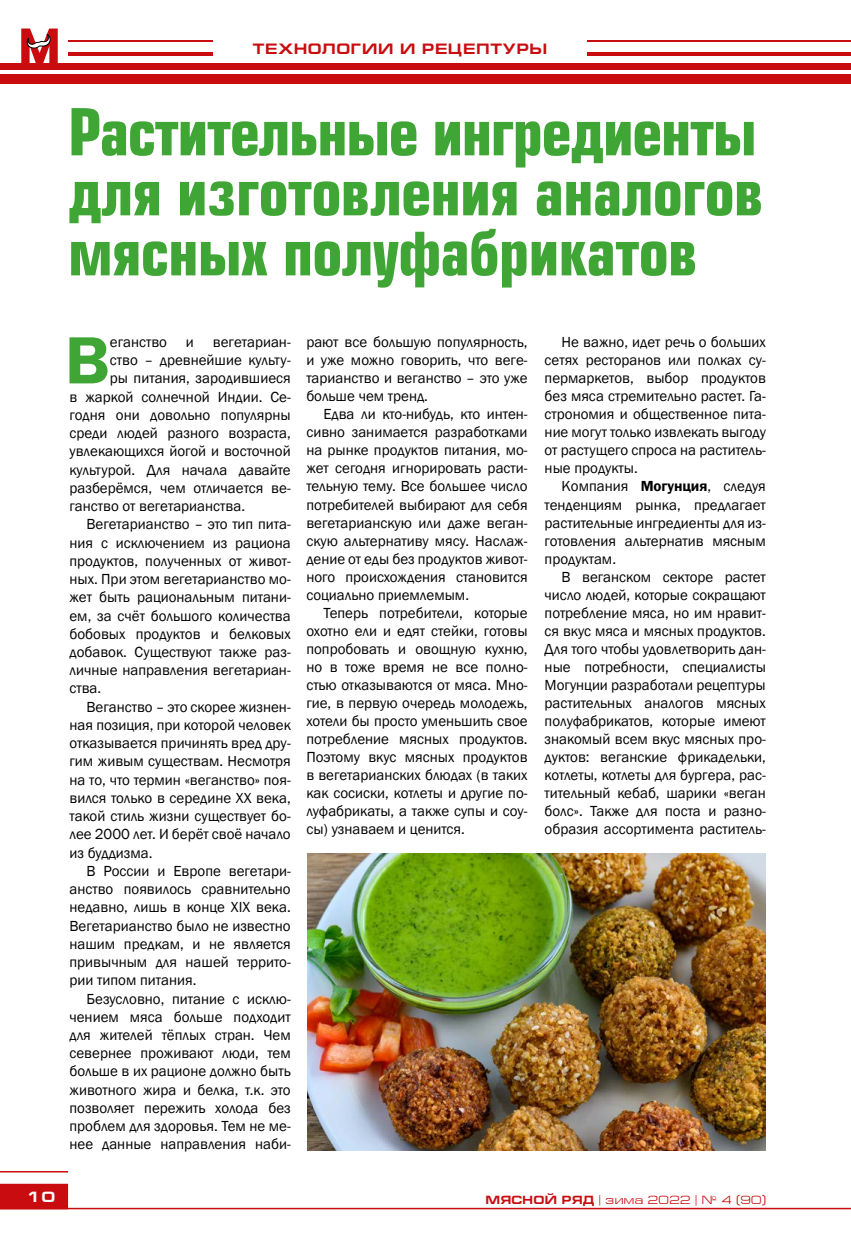
<style>
.page{position:relative;width:851px;height:1234px;background:#fff}
.page>*{position:absolute;margin:0;border:0;box-sizing:border-box;transform-origin:0 0}
.t1{font:600 69px "Franklin Gothic";color:#3fa535}
.t2{font:700 63px/60px "Europe Cond";letter-spacing:-.01em;color:#3fa535;text-align:justify}
.t3{font:15px/18px "Franklin Gothic";color:#000;text-align:justify}
.t4{font:700 15px "Europe Ext";letter-spacing:.05em;color:#c90c0f}
.t5{font:700 15px "Europe Ext";color:#fff}
.t6{font:12px "Europe Ext Normal";letter-spacing:.03em;color:#c90c0f}
.s1{font-weight:600}
.s2{font-family:"Europe Ext";font-weight:700}
.s3{font-family:"Europe Ext"}
</style>
<div class="page">
<div style="left:0;top:75px;width:850px;height:9px;background:#c90c0f"></div>
<div style="left:0;top:64px;width:850px;height:6px;background:#c90c0f"></div>
<hr style="left:68px;top:40px;width:145px;height:2px;background:#c90c0f">
<hr style="left:68px;top:52px;width:145px;height:3px;background:#c90c0f">
<hr style="left:587px;top:40px;width:263px;height:2px;background:#c90c0f">
<hr style="left:587px;top:52px;width:263px;height:3px;background:#c90c0f">
<svg style="left:21px;top:28px;width:37px;height:36px"></svg>
<hr style="left:0;top:1207px;width:850px;height:1px;background:#c90c0f">
<div style="left:0;top:1183px;width:68px;height:24px;background:#c90c0f"></div>
<hr style="left:0;top:1170px;width:68px;height:2px;background:#c90c0f">
<img style="left:307px;top:853px;width:458px;height:297px">
<p class="t4" style="left:252px;top:41px;width:296px">ТЕХНОЛОГИИ И РЕЦЕПТУРЫ</p>
<h2 class="t2" style="left:68px;top:100px;width:697px">Растительные ингредиенты для изготовления аналогов мясных полуфабрикатов</h2>
<h1 class="t1" style="left:65px;top:318px;width:46px">В</h1>
<p class="t3" style="left:110px;top:333px;width:59px">еганство</p>
<p class="t3" style="left:186px;top:333px;width:9px">и</p>
<p class="t3" style="left:213px;top:333px;width:79px">вегетариан-</p>
<p class="t3" style="left:110px;top:351px;width:182px">ство – древнейшие культу-</p>
<p class="t3" style="left:110px;top:369px;width:182px">ры питания, зародившиеся</p>
<p class="t3" style="left:69px;top:388px;width:223px">в жаркой солнечной Индии. Се-</p>
<p class="t3" style="left:69px;top:406px;width:223px">годня они довольно популярны</p>
<p class="t3" style="left:69px;top:424px;width:223px">среди людей разного возраста,</p>
<p class="t3" style="left:69px;top:442px;width:223px">увлекающихся йогой и восточной</p>
<p class="t3" style="left:69px;top:461px;width:223px">культурой. Для начала давайте</p>
<p class="t3" style="left:69px;top:479px;width:223px">разберёмся, чем отличается ве-</p>
<p class="t3" style="left:69px;top:497px;width:177px">ганство от вегетарианства.</p>
<p class="t3" style="left:86px;top:515px;width:206px">Вегетарианство – это тип пита-</p>
<p class="t3" style="left:69px;top:533px;width:223px">ния с исключением из рациона</p>
<p class="t3" style="left:69px;top:552px;width:223px">продуктов, полученных от живот-</p>
<p class="t3" style="left:69px;top:570px;width:223px">ных. При этом вегетарианство мо-</p>
<p class="t3" style="left:69px;top:588px;width:223px">жет быть рациональным питани-</p>
<p class="t3" style="left:69px;top:606px;width:223px">ем, за счёт большого количества</p>
<p class="t3" style="left:69px;top:625px;width:223px">бобовых продуктов и белковых</p>
<p class="t3" style="left:69px;top:643px;width:223px">добавок. Существуют также раз-</p>
<p class="t3" style="left:69px;top:661px;width:223px">личные направления вегетариан-</p>
<p class="t3" style="left:69px;top:679px;width:33px">ства.</p>
<p class="t3" style="left:86px;top:697px;width:206px">Веганство – это скорее жизнен-</p>
<p class="t3" style="left:69px;top:716px;width:223px">ная позиция, при которой человек</p>
<p class="t3" style="left:69px;top:734px;width:223px">отказывается причинять вред дру-</p>
<p class="t3" style="left:69px;top:752px;width:223px">гим живым существам. Несмотря</p>
<p class="t3" style="left:69px;top:770px;width:223px">на то, что термин «веганство» поя-</p>
<p class="t3" style="left:69px;top:789px;width:223px">вился только в середине ХХ века,</p>
<p class="t3" style="left:69px;top:807px;width:223px">такой стиль жизни существует бо-</p>
<p class="t3" style="left:69px;top:825px;width:223px">лее 2000 лет. И берёт своё начало</p>
<p class="t3" style="left:69px;top:843px;width:84px">из буддизма.</p>
<p class="t3" style="left:86px;top:862px;width:206px">В России и Европе вегетари-</p>
<p class="t3" style="left:69px;top:880px;width:223px">анство появилось сравнительно</p>
<p class="t3" style="left:69px;top:898px;width:223px">недавно, лишь в конце XIX века.</p>
<p class="t3" style="left:69px;top:916px;width:223px">Вегетарианство было не известно</p>
<p class="t3" style="left:69px;top:934px;width:223px">нашим предкам, и не является</p>
<p class="t3" style="left:69px;top:953px;width:223px">привычным для нашей террито-</p>
<p class="t3" style="left:69px;top:971px;width:128px">рии типом питания.</p>
<p class="t3" style="left:86px;top:989px;width:206px">Безусловно, питание с исклю-</p>
<p class="t3" style="left:69px;top:1007px;width:223px">чением мяса больше подходит</p>
<p class="t3" style="left:69px;top:1026px;width:223px">для жителей тёплых стран. Чем</p>
<p class="t3" style="left:69px;top:1044px;width:223px">севернее проживают люди, тем</p>
<p class="t3" style="left:69px;top:1062px;width:223px">больше в их рационе должно быть</p>
<p class="t3" style="left:69px;top:1080px;width:223px">животного жира и белка, т.к. это</p>
<p class="t3" style="left:69px;top:1098px;width:223px">позволяет пережить холода без</p>
<p class="t3" style="left:69px;top:1117px;width:223px">проблем для здоровья. Тем не ме-</p>
<p class="t3" style="left:69px;top:1135px;width:223px">нее данные направления наби-</p>
<p class="t3" style="left:306px;top:333px;width:223px">рают все большую популярность, и уже можно говорить, что веге&shy;тарианство и веганство – это уже больше чем тренд.</p>
<p class="t3" style="left:306px;top:405px;width:223px;text-indent:17px">Едва ли кто-нибудь, кто интен&shy;сивно занимается разработками на рынке продуктов питания, мо&shy;жет сегодня игнорировать расти&shy;тельную тему. Все большее число потребителей выбирают для себя вегетарианскую или даже веган&shy;скую альтернативу мясу. Наслаж&shy;дение от еды без продуктов живот&shy;ного происхождения становится социально приемлемым.</p>
<p class="t3" style="left:306px;top:603px;width:223px;text-indent:17px">Теперь потребители, которые охотно ели и едят стейки, готовы попробовать и овощную кухню, но в тоже время не все полно&shy;стью отказываются от мяса. Мно&shy;гие, в первую очередь молодежь, хотели бы просто уменьшить свое потребление мясных продуктов.<br>Поэтому вкус мясных продуктов в вегетарианских блюдах (в таких как сосиски, котлеты и другие по&shy;луфабрикаты, а также супы и соу&shy;сы) узнаваем и ценится.</p>
<p class="t3" style="left:544px;top:333px;width:223px;text-indent:17px">Не важно, идет речь о больших сетях ресторанов или полках су&shy;пермаркетов, выбор продуктов без мяса стремительно растет. Га&shy;строномия и общественное пита&shy;ние могут только извлекать выгоду от растущего спроса на раститель&shy;ные продукты.</p>
<p class="t3" style="left:544px;top:477px;width:223px;text-indent:17px">Компания <span class="s1">Могунция</span>, следуя тенденциям рынка, предлагает растительные ингредиенты для из&shy;готовления альтернатив мясным продуктам.</p>
<p class="t3" style="left:544px;top:567px;width:223px;text-indent:17px">В веганском секторе растет число людей, которые сокращают потребление мяса, но им нравит&shy;ся вкус мяса и мясных продуктов.<br>Для того чтобы удовлетворить дан&shy;ные потребности, специалисты Могунции разработали рецептуры растительных аналогов мясных полуфабрикатов, которые имеют знакомый всем вкус мясных про&shy;дуктов: веганские фрикадельки, котлеты, котлеты для бургера, рас&shy;тительный кебаб, шарики «веган болс». Также для поста и разно&shy;образия ассортимента раститель-</p>
<p class="t5" style="left:28px;top:1188px;width:29px">10</p>
<p class="t6" style="left:485px;top:1192px;width:282px"><span class="s2">МЯСНОЙ РЯД</span> | зима 2022 | <span class="s3">№</span> 4 (90)</p>
</div>
